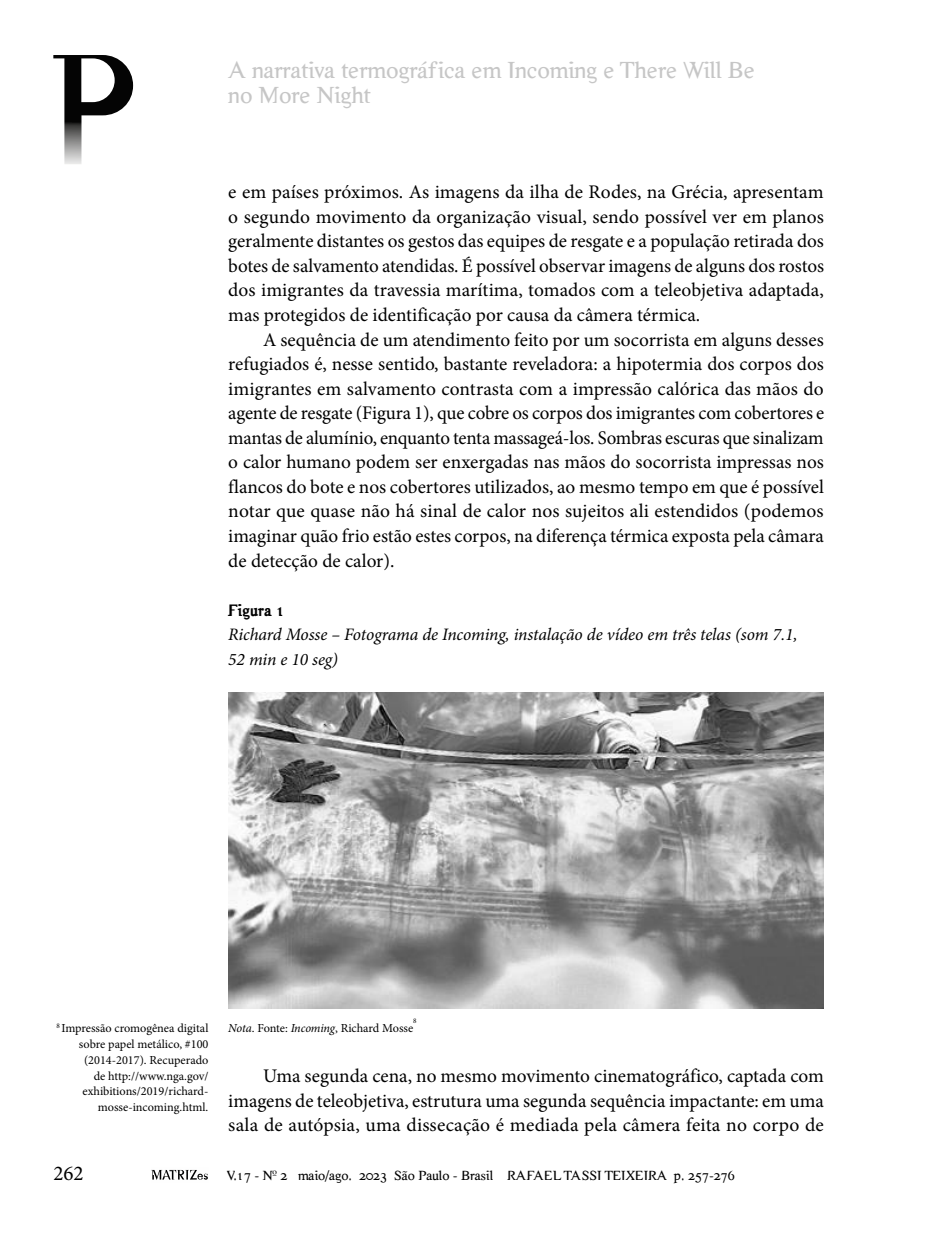
<style>
.page{position:relative;width:943px;height:1241px;background:#fff}
.page>*{position:absolute;margin:0;border:0;box-sizing:border-box;transform-origin:0 0}
.t1{font:24.5px/24.5px "Hard Times";color:#c6c6c6}
.t2{font:21px "Minion Pro";color:#000}
.t3{font:19.25px/24.5px "Minion Pro";color:#000;text-align:justify}
.t4{font:italic 17.5px/24.5px "Minion Pro";letter-spacing:-.01em;color:#000}
.t5{font:700 17.5px "Hard Times";color:#000}
.t6{font:14px "Hard Times";color:#000}
.t7{font:12.25px/15.8px "Minion Pro";color:#000;text-align:right}
.t8{font:7.17px "Minion Pro";color:#000}
.s1{font-style:italic}
</style>
<div class="page">
<svg style="left:151px;top:1169px;width:57px;height:11px"></svg>
<svg style="left:53px;top:55px;width:80px;height:109px"></svg>
<img style="left:228px;top:692px;width:595px;height:316px">
<p class="t1" style="left:228px;top:58px;width:528px">A narrativa termográfica em Incoming e There Will Be no More Night</p>
<p class="t3" style="left:228px;top:180px;width:597px">e em países próximos. As imagens da ilha de Rodes, na Grécia, apresentam o segundo movimento da organização visual, sendo possível ver em planos geralmente distantes os gestos das equipes de resgate e a população retirada dos botes de salvamento atendidas. É possível observar imagens de alguns dos rostos dos imigrantes da travessia marítima, tomados com a teleobjetiva adaptada, mas protegidos de identificação por causa da câmera térmica.</p>
<p class="t3" style="left:228px;top:327px;width:597px;text-indent:35px">A sequência de um atendimento feito por um socorrista em alguns desses refugiados é, nesse sentido, bastante reveladora: a hipotermia dos corpos dos imigrantes em salvamento contrasta com a impressão calórica das mãos do agente de resgate (Figura 1), que cobre os corpos dos imigrantes com cobertores e mantas de alumínio, enquanto tenta massageá-los. Sombras escuras que sinalizam o calor humano podem ser enxergadas nas mãos do socorrista impressas nos flancos do bote e nos cobertores utilizados, ao mesmo tempo em que é possível notar que quase não há sinal de calor nos sujeitos ali estendidos (podemos imaginar quão frio estão estes corpos, na diferença térmica exposta pela câmara de detecção de calor).</p>
<p class="t5" style="left:228px;top:598px;width:58px">Figura 1</p>
<p class="t4" style="left:228px;top:622px;width:571px">Richard Mosse – Fotograma de Incoming, instalação de vídeo em três telas (som 7.1,<br>52 min e 10 seg)</p>
<p class="t7" style="left:56px;top:1020px;width:153px"><sup>8</sup> Impressão cromogênea digital sobre papel metálico, #100 (2014-2017). Recuperado<br>de http://www.nga.gov/ exhibitions/2019/richard&shy;mosse-incoming.html.</p>
<p class="t8" style="left:413px;top:1015px;width:5px">8</p>
<p class="t7" style="left:228px;top:1019px;width:186px"><span class="s1">Nota</span>. Fonte: <span class="s1">Incoming</span>, Richard Mosse</p>
<p class="t3" style="left:228px;top:1063px;width:597px;text-indent:35px">Uma segunda cena, no mesmo movimento cinematográfico, captada com imagens de teleobjetiva, estrutura uma segunda sequência impactante: em uma sala de autópsia, uma dissecação é mediada pela câmera feita no corpo de</p>
<p class="t2" style="left:53px;top:1158px;width:32px">262</p>
<p class="t6" style="left:227px;top:1167px;width:509px">V.17 - Nº 2 maio/ago. 2023 São Paulo - Brasil RAFAEL TASSI TEIXEIRA p. 257-276</p>
</div>
